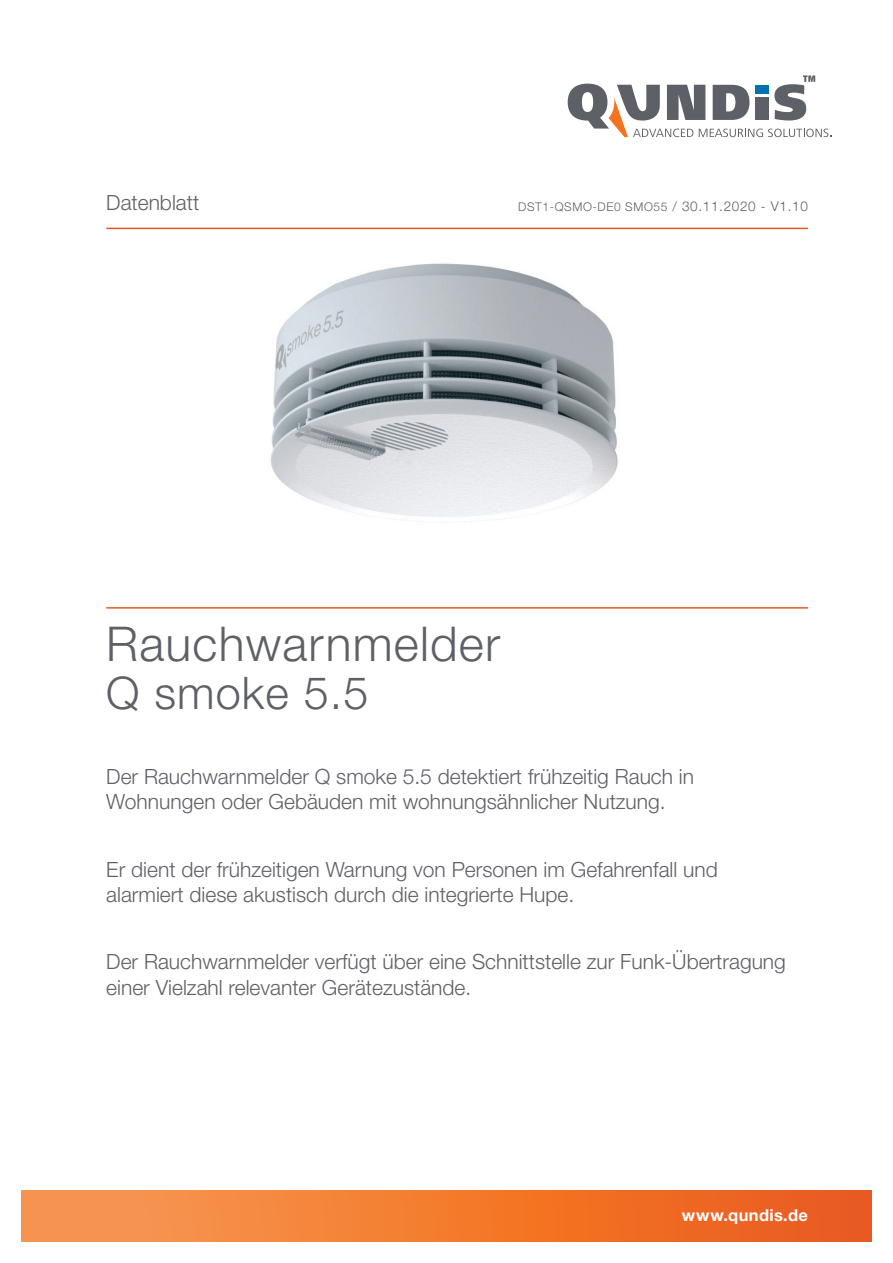
<style>
.page{position:relative;width:893px;height:1263px;background:#fff}
.page>*{position:absolute;margin:0;border:0;box-sizing:border-box;transform-origin:0 0}
.t1{font:300 48px "Helvetica Neue LT Pro";letter-spacing:.025em;color:#5d6067}
.t2{font:300 45px "Helvetica Neue LT Pro";letter-spacing:.025em;color:#5d6067}
.t3{font:300 21px/25.2px "Helvetica Neue LT Pro";color:#5d6067}
.t4{font:700 16.5px "Helvetica Neue LT Pro";letter-spacing:.025em;color:#fff}
.t5{font:300 12px "Helvetica Neue LT Pro";letter-spacing:.05em;color:#5d6067}
.s1{font-size:13.5px}
</style>
<div class="page">
<hr style="left:106px;top:607px;width:702px;height:2px;background:#e75824">
<hr style="left:106px;top:228px;width:702px;height:1px;background:#e75824">
<svg style="left:568px;top:75px;width:263px;height:62px"></svg>
<div style="left:21px;top:1191px;width:851px;height:51px;background:linear-gradient(to right,#f99b51,#ec5a16)"></div>
<img style="left:270px;top:263px;width:348px;height:259px">
<p class="t3" style="left:106px;top:190px;width:94px">Datenblatt</p>
<p class="t5" style="left:518px;top:199px;width:291px">DST1-QSMO-DE0 SMO55 <span class="s1">/ 30.11.2020 - V1.10</span></p>
<h1 class="t1" style="left:106px;top:615px;width:395px">Rauchwarnmelder</h1>
<h2 class="t2" style="left:106px;top:666px;width:264px">Q smoke 5.5</h2>
<p class="t3" style="left:106px;top:764px;width:589px">Der Rauchwarnmelder Q smoke 5.5 detektiert frühzeitig Rauch in<br>Wohnungen oder Gebäuden mit wohnungsähnlicher Nutzung.</p>
<p class="t3" style="left:106px;top:856px;width:613px">Er dient der frühzeitigen Warnung von Personen im Gefahrenfall und alarmiert diese akustisch durch die integrierte Hupe.</p>
<p class="t3" style="left:106px;top:949px;width:681px">Der Rauchwarnmelder verfügt über eine Schnittstelle zur Funk-Übertragung einer Vielzahl relevanter Gerätezustände.</p>
<p class="t4" style="left:682px;top:1205px;width:127px">www.qundis.de</p>
</div>
